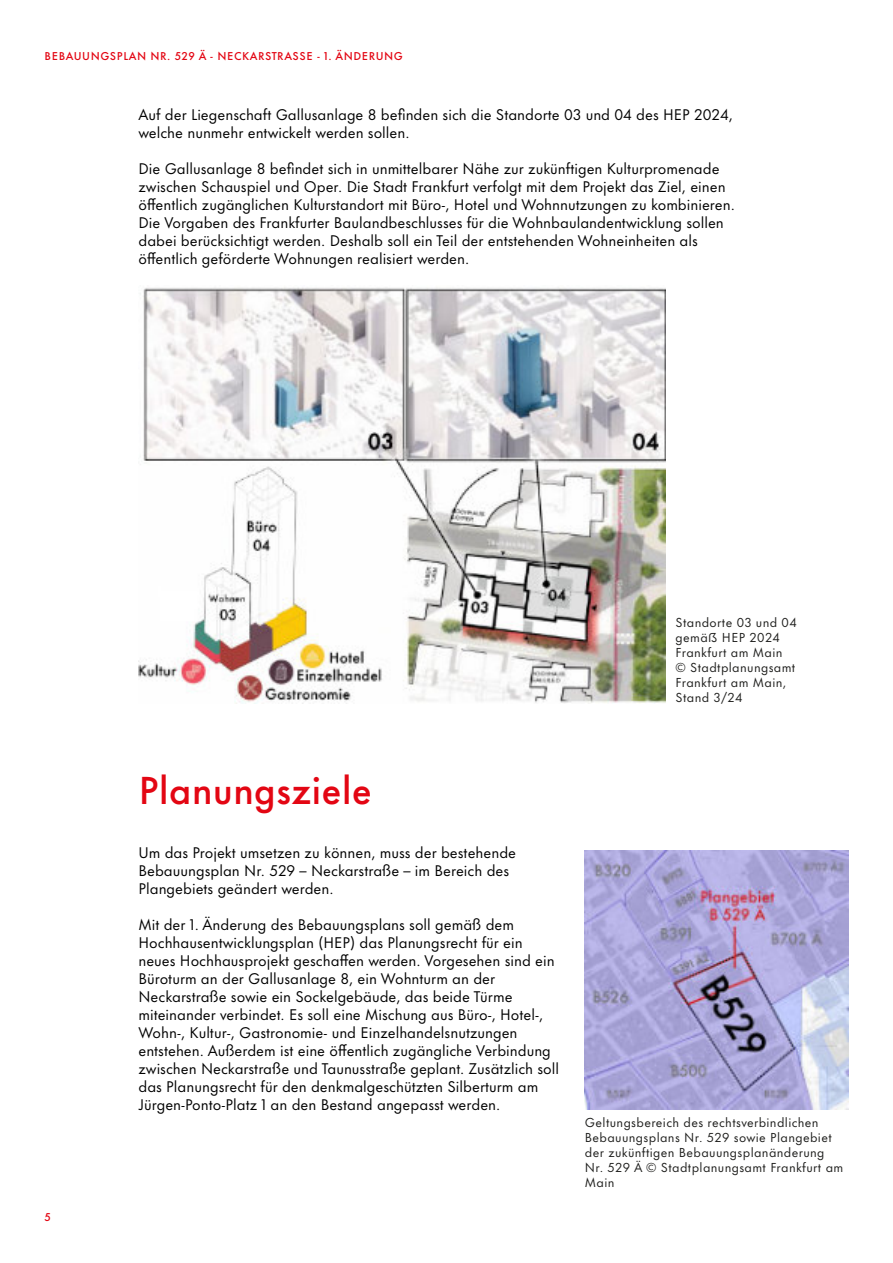
<style>
.page{position:relative;width:893px;height:1263px;background:#fff}
.page>*{position:absolute;margin:0;border:0;box-sizing:border-box;transform-origin:0 0}
.t1{font:500 36px "Futura Now Text";color:#e30613}
.t2{font:14.25px "Futura Now Text";color:#000}
.t3{font:12px "Futura Now Text";letter-spacing:.03em;color:#1d1d1b}
.t4{font:500 10.5px "Futura Now Text";letter-spacing:.05em;color:#e30613}
</style>
<div class="page">
<img style="left:138px;top:287px;width:527px;height:416px">
<img style="left:584px;top:850px;width:264px;height:259px">
<p class="t4" style="left:45px;top:51px;width:360px">BEBAUUNGSPLAN NR. 529 Ä - NECKARSTRASSE - 1. ÄNDERUNG</p>
<p class="t2" style="left:138px;top:108px;width:596px">Auf der Liegenschaft Gallusanlage 8 befinden sich die Standorte 03 und 04 des HEP 2024,</p>
<p class="t2" style="left:138px;top:126px;width:273px">welche nunmehr entwickelt werden sollen.</p>
<p class="t2" style="left:138px;top:162px;width:583px">Die Gallusanlage 8 befindet sich in unmittelbarer Nähe zur zukünftigen Kulturpromenade</p>
<p class="t2" style="left:138px;top:180px;width:589px">zwischen Schauspiel und Oper. Die Stadt Frankfurt verfolgt mit dem Projekt das Ziel, einen</p>
<p class="t2" style="left:138px;top:198px;width:598px">öffentlich zugänglichen Kulturstandort mit Büro-, Hotel und Wohnnutzungen zu kombinieren.</p>
<p class="t2" style="left:138px;top:216px;width:587px">Die Vorgaben des Frankfurter Baulandbeschlusses für die Wohnbaulandentwicklung sollen</p>
<p class="t2" style="left:138px;top:234px;width:561px">dabei berücksichtigt werden. Deshalb soll ein Teil der entstehenden Wohneinheiten als</p>
<p class="t2" style="left:138px;top:252px;width:332px">öffentlich geförderte Wohnungen realisiert werden.</p>
<p class="t4" style="left:45px;top:1212px;width:8px">5</p>
<p class="t3" style="left:676px;top:617px;width:123px">Standorte 03 und 04</p>
<p class="t3" style="left:676px;top:632px;width:106px">gemäẞ HEP 2024</p>
<p class="t3" style="left:676px;top:647px;width:108px">Frankfurt am Main</p>
<p class="t3" style="left:676px;top:662px;width:121px">© Stadtplanungsamt</p>
<p class="t3" style="left:676px;top:677px;width:112px">Frankfurt am Main,</p>
<p class="t3" style="left:676px;top:692px;width:68px">Stand 3/24</p>
<p class="t1" style="left:138px;top:775px;width:235px">Planungsziele</p>
<p class="t2" style="left:138px;top:846px;width:379px">Um das Projekt umsetzen zu können, muss der bestehende</p>
<p class="t2" style="left:138px;top:864px;width:372px">Bebauungsplan Nr. 529 – Neckarstraße – im Bereich des</p>
<p class="t2" style="left:138px;top:882px;width:197px">Plangebiets geändert werden.</p>
<p class="t2" style="left:138px;top:918px;width:377px">Mit der 1. Änderung des Bebauungsplans soll gemäß dem</p>
<p class="t2" style="left:138px;top:936px;width:386px">Hochhausentwicklungsplan (HEP) das Planungsrecht für ein</p>
<p class="t2" style="left:138px;top:954px;width:418px">neues Hochhausprojekt geschaffen werden. Vorgesehen sind ein</p>
<p class="t2" style="left:138px;top:972px;width:358px">Büroturm an der Gallusanlage 8, ein Wohnturm an der</p>
<p class="t2" style="left:138px;top:990px;width:376px">Neckarstraße sowie ein Sockelgebäude, das beide Türme</p>
<p class="t2" style="left:138px;top:1008px;width:406px">miteinander verbindet. Es soll eine Mischung aus Büro-, Hotel-,</p>
<p class="t2" style="left:138px;top:1026px;width:381px">Wohn-, Kultur-, Gastronomie- und Einzelhandelsnutzungen</p>
<p class="t2" style="left:138px;top:1044px;width:414px">entstehen. Außerdem ist eine öffentlich zugängliche Verbindung</p>
<p class="t2" style="left:138px;top:1062px;width:422px">zwischen Neckarstraße und Taunusstraße geplant. Zusätzlich soll</p>
<p class="t2" style="left:138px;top:1080px;width:401px">das Planungsrecht für den denkmalgeschützten Silberturm am</p>
<p class="t2" style="left:138px;top:1098px;width:363px">Jürgen-Ponto-Platz 1 an den Bestand angepasst werden.</p>
<p class="t3" style="left:585px;top:1117px;width:235px">Geltungsbereich des rechtsverbindlichen</p>
<p class="t3" style="left:585px;top:1132px;width:248px">Bebauungsplans Nr. 529 sowie Plangebiet</p>
<p class="t3" style="left:585px;top:1147px;width:241px">der zukünftigen Bebauungsplanänderung</p>
<p class="t3" style="left:585px;top:1162px;width:260px">Nr. 529 Ä © Stadtplanungsamt Frankfurt am</p>
<p class="t3" style="left:585px;top:1177px;width:31px">Main</p>
</div>
